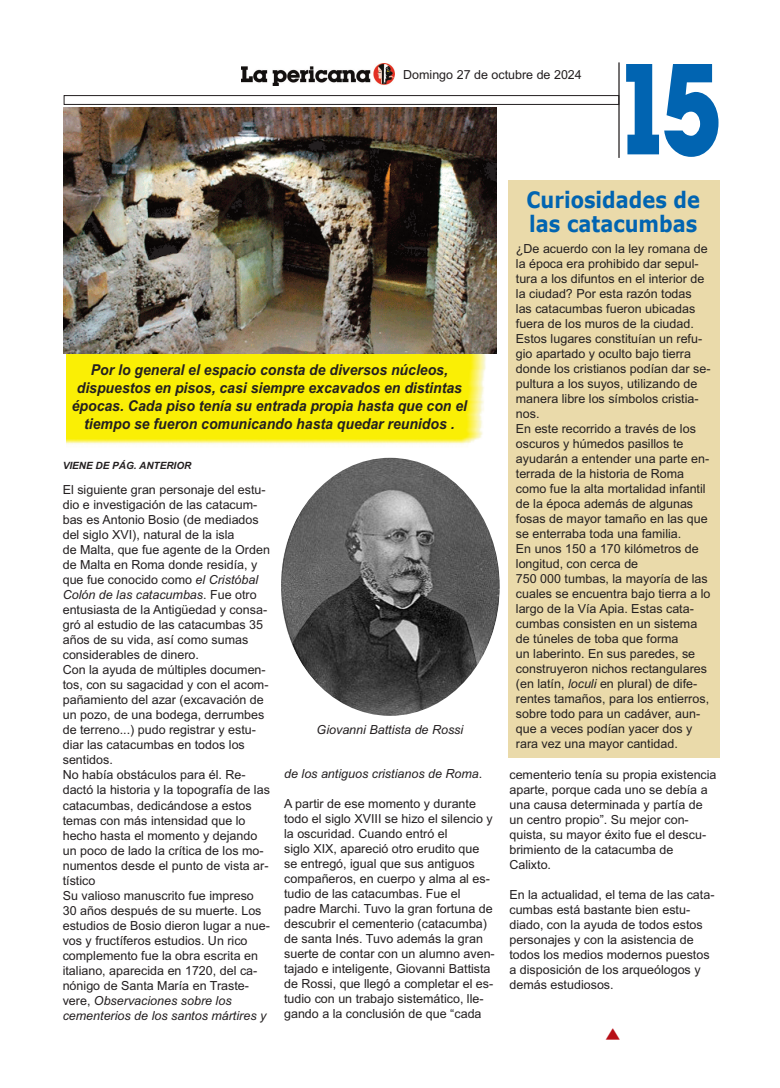
<style>
.page{position:relative;width:780px;height:1088px;background:#fff}
.page>*{position:absolute;margin:0;border:0;box-sizing:border-box;transform-origin:0 0}
.t1{font:700 113.38px "Lubalin";color:#0164b1;scale:.78 1}
.t2{font:700 22.5px/23.6px "Verdana";color:#0164b1;scale:.86 1}
.t3{font:italic 700 15px/17.8px "Arial";color:#231f20;text-align:center;scale:.93 1}
.t4{font:12.5px/15px "Arial";color:#231f20}
.t5{font:italic 12.5px "Arial";color:#231f20}
.t6{font:italic 700 10px "Arial";color:#231f20}
.s1{font-style:italic}
.s2{font-style:normal}
</style>
<div class="page">
<div style="left:508px;top:181px;width:211px;height:577px;background:#eadaaa"></div>
<hr style="left:618px;top:62px;width:1px;height:96px;background:#231f20">
<div style="left:64px;top:95px;width:555px;height:10px;border:1px solid #231f20"></div>
<img style="left:242px;top:63px;width:152px;height:23px">
<img style="left:66px;top:354px;width:420px;height:91px">
<img style="left:64px;top:107px;width:432px;height:247px">
<img style="left:281px;top:458px;width:218px;height:258px;border-radius:50%">
<p class="t4" style="left:403px;top:67px;width:180px">Domingo 27 de octubre de 2024</p>
<h1 class="t1" style="left:623px;top:49px;width:127px">15</h1>
<p class="t3" style="left:72px;top:361px;width:426px">Por lo general el espacio consta de diversos núcleos, dispuestos en pisos, casi siempre excavados en distintas épocas. Cada piso tenía su entrada propia hasta que con el tiempo se fueron comunicando hasta quedar reunidos .</p>
<p class="t6" style="left:63px;top:460px;width:130px">VIENE DE PÁG. ANTERIOR</p>
<p class="t4" style="left:63px;top:483px;width:209px">El siguiente gran personaje del estu&shy;dio e investigación de las catacum&shy;bas es Antonio Bosio (de mediados del siglo XVI), natural de la isla<br>de Malta, que fue agente de la Orden de Malta en Roma donde residía, y que fue conocido como <span class="s1">el Cristóbal<br>Colón de las catacumbas</span>. Fue otro entusiasta de la Antigüedad y consa&shy;gró al estudio de las catacumbas 35 años de su vida, así como sumas considerables de dinero.<br>Con la ayuda de múltiples documen&shy;tos, con su sagacidad y con el acom&shy;pañamiento del azar (excavación de un pozo, de una bodega, derrumbes de terreno...) pudo registrar y estu&shy;diar las catacumbas en todos los sentidos.<br>No había obstáculos para él. Re&shy;dactó la historia y la topografía de las catacumbas, dedicándose a estos temas con más intensidad que lo hecho hasta el momento y dejando un poco de lado la crítica de los mo&shy;numentos desde el punto de vista ar&shy;tístico<br>Su valioso manuscrito fue impreso<br>30 años después de su muerte. Los estudios de Bosio dieron lugar a nue&shy;vos y fructíferos estudios. Un rico complemento fue la obra escrita en italiano, aparecida en 1720, del ca&shy;nónigo de Santa María en Traste&shy;vere, <span class="s1">Observaciones sobre los cementerios de los santos mártires y</span></p>
<p class="t5" style="left:316px;top:722px;width:148px">Giovanni Battista de Rossi</p>
<p class="t5" style="left:284px;top:766px;width:200px">de los antiguos cristianos de Roma<span class="s2">.</span></p>
<p class="t4" style="left:284px;top:796px;width:212px">A partir de ese momento y durante todo el siglo XVIII se hizo el silencio y la oscuridad. Cuando entró el<br>siglo XIX, apareció otro erudito que se entregó, igual que sus antiguos compañeros, en cuerpo y alma al es&shy;tudio de las catacumbas. Fue el padre Marchi. Tuvo la gran fortuna de descubrir el cementerio (catacumba) de santa Inés. Tuvo además la gran suerte de contar con un alumno aven&shy;tajado e inteligente, Giovanni Battista de Rossi, que llegó a completar el es&shy;tudio con un trabajo sistemático, lle&shy;gando a la conclusión de que “cada</p>
<h2 class="t2" style="left:526px;top:187px;width:203px">Curiosidades de las catacumbas</h2>
<p class="t4" style="left:516px;top:241px;width:196px">¿De acuerdo con la ley romana de la época era prohibido dar sepul&shy;tura a los difuntos en el interior de la ciudad? Por esta razón todas las catacumbas fueron ubicadas fuera de los muros de la ciudad.<br>Estos lugares constituían un refu&shy;gio apartado y oculto bajo tierra donde los cristianos podían dar se&shy;pultura a los suyos, utilizando de manera libre los símbolos cristia&shy;nos.<br>En este recorrido a través de los oscuros y húmedos pasillos te ayudarán a entender una parte en&shy;terrada de la historia de Roma como fue la alta mortalidad infantil de la época además de algunas fosas de mayor tamaño en las que se enterraba toda una familia.<br>En unos 150 a 170 kilómetros de longitud, con cerca de<br>750 000 tumbas, la mayoría de las cuales se encuentra bajo tierra a lo largo de la Vía Apia. Estas cata&shy;cumbas consisten en un sistema de túneles de toba que forma<br>un laberinto. En sus paredes, se construyeron nichos rectangulares (en latín, <span class="s1">loculi</span> en plural) de dife&shy;rentes tamaños, para los entierros, sobre todo para un cadáver, aun&shy;que a veces podían yacer dos y rara vez una mayor cantidad.</p>
<p class="t4" style="left:509px;top:767px;width:209px">cementerio tenía su propia existencia aparte, porque cada uno se debía a una causa determinada y partía de un centro propio”. Su mejor con&shy;quista, su mayor éxito fue el descu&shy;brimiento de la catacumba de<br>Calixto.</p>
<p class="t4" style="left:509px;top:887px;width:206px">En la actualidad, el tema de las cata&shy;cumbas está bastante bien estu&shy;diado, con la ayuda de todos estos personajes y con la asistencia de todos los medios modernos puestos a disposición de los arqueólogos y demás estudiosos.</p>
</div>
